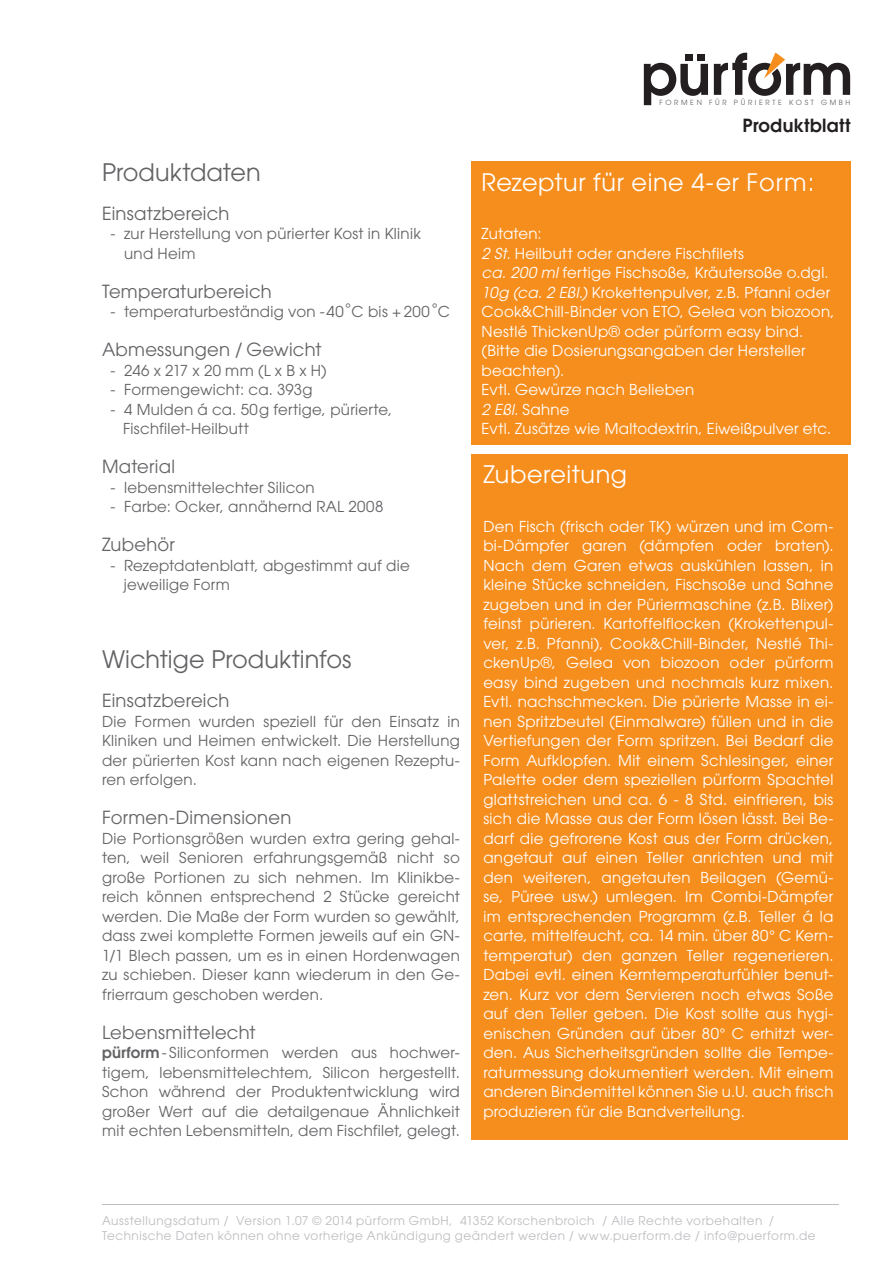
<style>
.page{position:relative;width:893px;height:1263px;background:#fff}
.page>*{position:absolute;margin:0;border:0;box-sizing:border-box;transform-origin:0 0}
.t1{font:24px "Avant Garde CE";letter-spacing:.025em;color:#fff}
.t2{font:24px "Avant Garde CE";color:#636366}
.t3{font:18px "Avant Garde CE";letter-spacing:.015em;color:#636366}
.t4{font:600 18px "Avant Garde CE";letter-spacing:.02em;color:#231f20}
.t5{font:15px/19.5px "Avant Garde CE";letter-spacing:.02em;color:#fff}
.t6{font:15px/19.5px "Avant Garde CE";letter-spacing:.015em;color:#636366;text-align:justify}
.t7{font:italic 15px "Avant Garde CE";color:#fff}
.t8{font:12px/15px "Avant Garde CE";letter-spacing:.045em;color:#bcbdc0}
.t9{font:7.05px "Avant Garde CE";letter-spacing:.37em;color:#636366}
.s1{font-weight:600}
.s2{font-style:italic}
.s3{font-style:normal}
</style>
<div class="page">
<svg style="left:644px;top:52px;width:206px;height:53px"></svg>
<div style="left:685px;top:54px;width:7px;height:7px;background:#231f20"></div>
<div style="left:697px;top:54px;width:8px;height:7px;background:#231f20"></div>
<hr style="left:102px;top:1204px;width:737px;height:1px;background:#bcbdc0">
<div style="left:471px;top:454px;width:376px;height:686px;background:#f68e1e"></div>
<div style="left:471px;top:161px;width:379px;height:283px;background:#f68e1e"></div>
<p class="t2" style="left:102px;top:158px;width:160px">Produktdaten</p>
<p class="t3" style="left:102px;top:203px;width:129px">Einsatzbereich</p>
<p class="t6" style="left:111px;top:224px;width:312px">- zur Herstellung von pürierter Kost in Klinik</p>
<p class="t6" style="left:124px;top:244px;width:73px">und Heim</p>
<p class="t3" style="left:102px;top:281px;width:171px">Temperaturbereich</p>
<p class="t6" style="left:111px;top:302px;width:341px">- temperaturbeständig von -40°C bis + 200°C</p>
<p class="t3" style="left:102px;top:339px;width:221px">Abmessungen / Gewicht</p>
<p class="t6" style="left:111px;top:361px;width:218px">- 246 x 217 x 20 mm (L x B x H)</p>
<p class="t6" style="left:111px;top:380px;width:203px">- Formengewicht: ca. 393g</p>
<p class="t6" style="left:111px;top:400px;width:283px">- 4 Mulden á ca. 50g fertige, pürierte,</p>
<p class="t6" style="left:123px;top:419px;width:127px">Fischfilet-Heilbutt</p>
<p class="t3" style="left:102px;top:456px;width:74px">Material</p>
<p class="t6" style="left:111px;top:478px;width:206px">- lebensmittelechter Silicon</p>
<p class="t6" style="left:111px;top:497px;width:274px">- Farbe: Ocker, annähernd RAL 2008</p>
<p class="t3" style="left:102px;top:534px;width:74px">Zubehör</p>
<p class="t6" style="left:111px;top:556px;width:301px">- Rezeptdatenblatt, abgestimmt auf die</p>
<p class="t6" style="left:124px;top:575px;width:107px">jeweilige Form</p>
<p class="t2" style="left:102px;top:645px;width:251px">Wichtige Produktinfos</p>
<p class="t3" style="left:102px;top:690px;width:129px">Einsatzbereich</p>
<p class="t6" style="left:102px;top:712px;width:359px">Die Formen wurden speziell für den Einsatz in Kliniken und Heimen entwickelt. Die Herstellung der pürierten Kost kann nach eigenen Rezeptu&shy;ren erfolgen.</p>
<p class="t3" style="left:102px;top:807px;width:191px">Formen-Dimensionen</p>
<p class="t6" style="left:102px;top:829px;width:359px">Die Portionsgrößen wurden extra gering gehal&shy;ten, weil Senioren erfahrungsgemäß nicht so große Portionen zu sich nehmen. Im Klinikbe&shy;reich können entsprechend 2 Stücke gereicht werden. Die Maße der Form wurden so gewählt, dass zwei komplette Formen jeweils auf ein GN-1/1 Blech passen, um es in einen Hordenwagen zu schieben. Dieser kann wiederum in den Ge&shy;frierraum geschoben werden.</p>
<p class="t3" style="left:102px;top:1022px;width:155px">Lebensmittelecht</p>
<p class="t6" style="left:102px;top:1043px;width:359px"><span class="s1">pürform</span>- Siliconformen werden aus hochwer&shy;tigem, lebensmittelechtem, Silicon hergestellt.<br>Schon während der Produktentwicklung wird großer Wert auf die detailgenaue Ähnlichkeit mit echten Lebensmitteln, dem Fischfilet, gelegt.</p>
<p class="t9" style="left:659px;top:99px;width:192px">FORMEN FÜR PÜRIERTE KOST GMBH</p>
<p class="t4" style="left:742px;top:114px;width:109px">Produktblatt</p>
<p class="t1" style="left:482px;top:168px;width:334px">Rezeptur für eine 4-er Form:</p>
<p class="t5" style="left:482px;top:224px;width:62px">Zutaten:</p>
<p class="t5" style="left:482px;top:244px;width:264px"><span class="s2">2 St.</span> Heilbutt oder andere Fischfilets</p>
<p class="t5" style="left:482px;top:263px;width:348px"><span class="s2">ca. 200 ml</span> fertige Fischsoße, Kräutersoße o.dgl.</p>
<p class="t5" style="left:482px;top:283px;width:350px"><span class="s2">10g (ca. 2 Eßl.)</span> Krokettenpulver, z.B. Pfanni oder</p>
<p class="t5" style="left:482px;top:302px;width:354px">Cook&amp;Chill-Binder von ETO, Gelea von biozoon,<br>Nestlé ThickenUp® oder pürform easy bind.</p>
<p class="t5" style="left:482px;top:341px;width:325px">(Bitte die Dosierungsangaben der Hersteller beachten).</p>
<p class="t5" style="left:482px;top:380px;width:214px">Evtl. Gewürze nach Belieben</p>
<p class="t7" style="left:482px;top:400px;width:90px">2 Eßl. <span class="s3">Sahne</span></p>
<p class="t5" style="left:482px;top:419px;width:351px">Evtl. Zusätze wie Maltodextrin, Eiweißpulver etc.</p>
<p class="t1" style="left:483px;top:460px;width:145px">Zubereitung</p>
<p class="t5" style="left:483px;top:517px;width:352px;text-align:justify">Den Fisch (frisch oder TK) würzen und im Com&shy;bi-Dämpfer garen (dämpfen oder braten).<br>Nach dem Garen etwas auskühlen lassen, in kleine Stücke schneiden, Fischsoße und Sahne zugeben und in der Püriermaschine (z.B. Blixer) feinst pürieren. Kartoffelflocken (Krokettenpul&shy;ver, z.B. Pfanni), Cook&amp;Chill-Binder, Nestlé Thi&shy;ckenUp®, Gelea von biozoon oder pürform easy bind zugeben und nochmals kurz mixen.<br>Evtl. nachschmecken. Die pürierte Masse in ei&shy;nen Spritzbeutel (Einmalware) füllen und in die Vertiefungen der Form spritzen. Bei Bedarf die Form Aufklopfen. Mit einem Schlesinger, einer Palette oder dem speziellen pürform Spachtel glattstreichen und ca. 6 - 8 Std. einfrieren, bis sich die Masse aus der Form lösen lässt. Bei Be&shy;darf die gefrorene Kost aus der Form drücken, angetaut auf einen Teller anrichten und mit den weiteren, angetauten Beilagen (Gemü&shy;se, Püree usw.) umlegen. Im Combi-Dämpfer im entsprechenden Programm (z.B. Teller á la carte, mittelfeucht, ca. 14 min. über 80° C Kern&shy;temperatur) den ganzen Teller regenerieren.<br>Dabei evtl. einen Kerntemperaturfühler benut&shy;zen. Kurz vor dem Servieren noch etwas Soße auf den Teller geben. Die Kost sollte aus hygi&shy;enischen Gründen auf über 80° C erhitzt wer&shy;den. Aus Sicherheitsgründen sollte die Tempe&shy;raturmessung dokumentiert werden. Mit einem anderen Bindemittel können Sie u.U. auch frisch produzieren für die Bandverteilung.</p>
<p class="t8" style="left:102px;top:1213px;width:715px">Ausstellungsdatum / Version 1.07 © 2014 pürform GmbH, 41352 Korschenbroich / Alle Rechte vorbehalten /<br>Technische Daten können ohne vorherige Ankündigung geändert werden / www.puerform.de / info@puerform.de</p>
</div>
